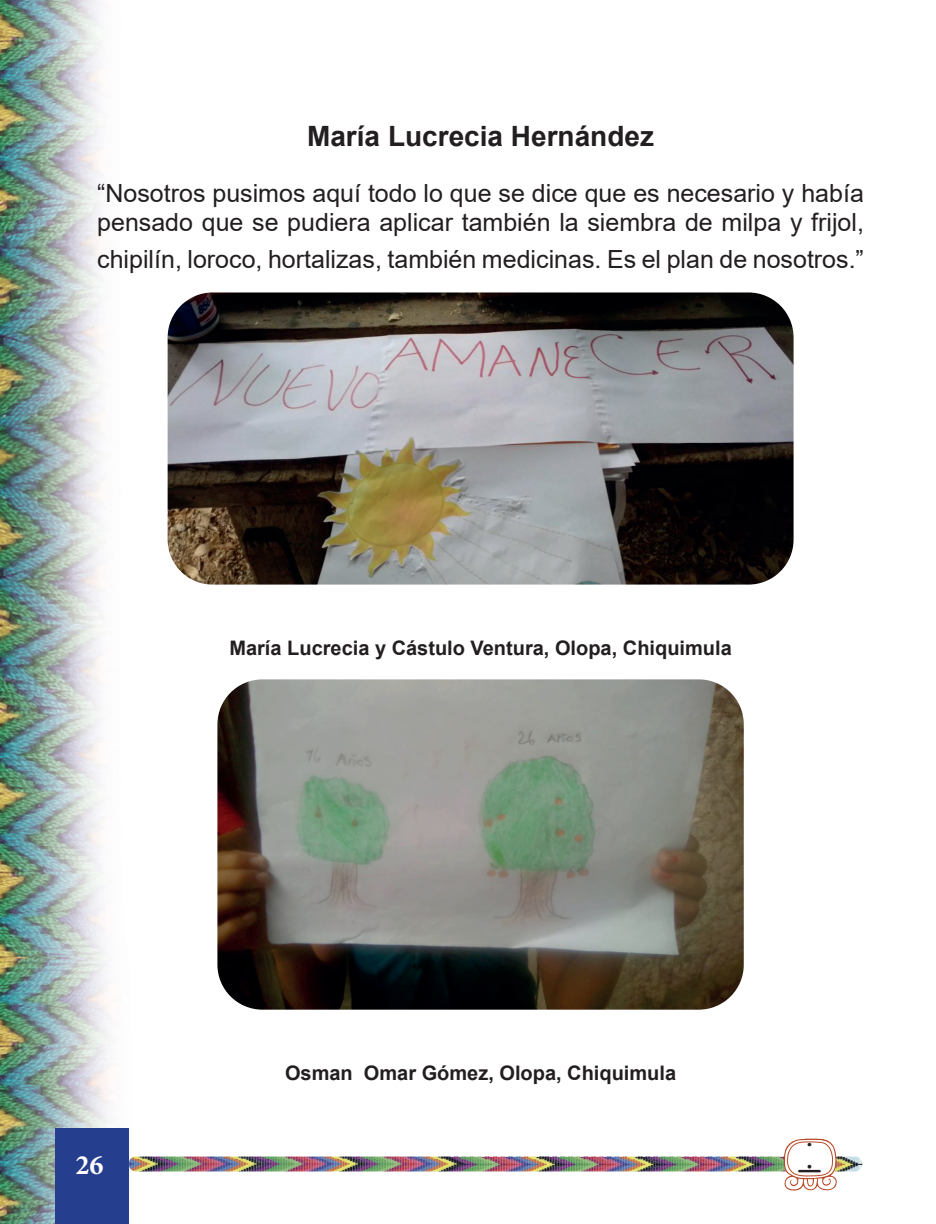
<style>
.page{position:relative;width:936px;height:1224px;background:#fff}
.page>*{position:absolute;margin:0;border:0;box-sizing:border-box;transform-origin:0 0}
.t1{font:700 28px "Arial";color:#231f20}
.t2{font:700 28px "Minion Pro";color:#fff}
.t3{font:25px/28.8px "Arial";color:#231f20}
.t4{font:22px/26.4px "Ajilabalil Maya Naoj";color:#231f20}
.t5{font:700 20px "Arial";color:#231f20}
</style>
<div class="page">
<img style="left:0;top:0;width:863px;height:1224px">
<img style="left:129px;top:1156px;width:733px;height:16px;border-radius:8px">
<div style="left:55px;top:1129px;width:74px;height:95px;background:#253f8e"></div>
<svg style="left:783px;top:1138px;width:56px;height:53px"></svg>
<img style="left:168px;top:292px;width:626px;height:293px">
<img style="left:217px;top:679px;width:527px;height:331px">
<p class="t1" style="left:307px;top:117px;width:349px">María Lucrecia Hernández</p>
<p class="t3" style="left:97px;top:179px;width:768px">“Nosotros pusimos aquí todo lo que se dice que es necesario y había pensado que se pudiera aplicar también la siembra de milpa y frijol,</p>
<p class="t3" style="left:97px;top:244px;width:768px">chipilín, loroco, hortalizas, también medicinas. Es el plan de nosotros.”</p>
<p class="t5" style="left:229px;top:633px;width:504px">María Lucrecia y Cástulo Ventura, Olopa, Chiquimula</p>
<p class="t2" style="left:76px;top:1145px;width:29px">26</p>
<p class="t5" style="left:285px;top:1059px;width:393px">Osman Omar Gómez, Olopa, Chiquimula</p>
<p class="t4" style="left:798px;top:1126px;width:26px">1<br>6</p>
</div>
